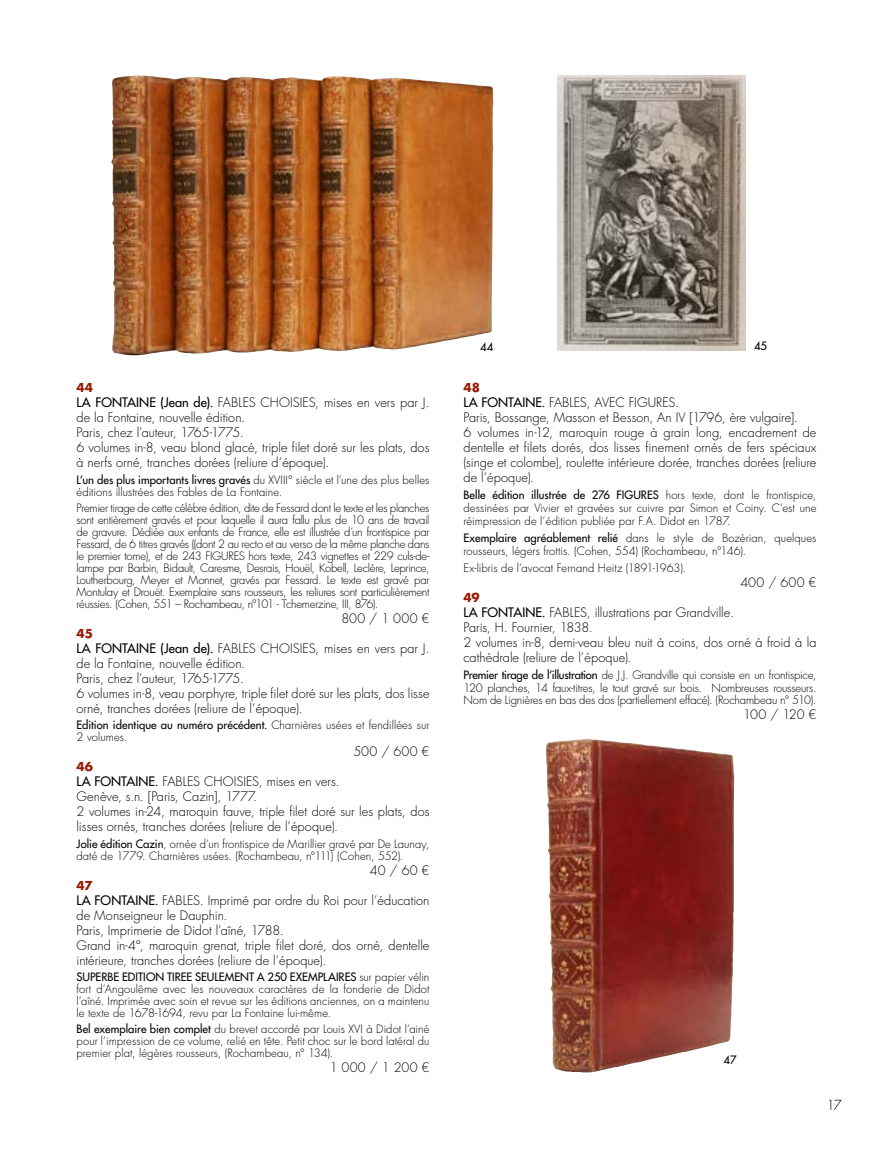
<style>
.page{position:relative;width:893px;height:1149px;background:#fff}
.page>*{position:absolute;margin:0;border:0;box-sizing:border-box;transform-origin:0 0}
.t1{font:300 13.5px "Futura Std";color:#000}
.t2{font:300 12.75px/15px "Futura Std";color:#000}
.t3{font:700 12px "Futura Std";letter-spacing:-.005em;color:#991a05}
.t4{font:300 11.25px/12px "Futura Std";color:#000;text-align:justify}
.t5{font:500 11.25px "Futura Std";color:#000}
.s1{font-weight:500}
</style>
<div class="page">
<img style="left:111px;top:75px;width:382px;height:280px">
<img style="left:558px;top:75px;width:188px;height:275px">
<img style="left:546px;top:738px;width:188px;height:333px">
<p class="t3" style="left:77px;top:379px;width:18px">44</p>
<p class="t2" style="left:77px;top:395px;width:354px"><span class="s1">LA FONTAINE (Jean de).</span> FABLES CHOISIES, mises en vers par J. de la Fontaine, nouvelle édition.<br>Paris, chez l’auteur, 1765-1775.<br>6 volumes in-8, veau blond glacé, triple filet doré sur les plats, dos à nerfs orné, tranches dorées (reliure d’époque).</p>
<p class="t4" style="left:77px;top:473px;width:354px"><span class="s1">L’un des plus importants livres gravés</span> du XVIII° siècle et l’une des plus belles éditions illustrées des Fables de La Fontaine.</p>
<p class="t4" style="left:77px;top:502px;width:354px">Premier tirage de cette célèbre édition, dite de Fessard dont le texte et les planches sont entièrement gravés et pour laquelle il aura fallu plus de 10 ans de travail de gravure. Dédiée aux enfants de France, elle est illustrée d’un frontispice par Fessard, de 6 titres gravés ((dont 2 au recto et au verso de la même planche dans le premier tome), et de 243 FIGURES hors texte, 243 vignettes et 229 culs-de&shy;lampe par Barbin, Bidault, Caresme, Desrais, Houël, Kobell, Leclère, Leprince, Loutherbourg, Meyer et Monnet, gravés par Fessard. Le texte est gravé par Montulay et Drouët. Exemplaire sans rousseurs, les reliures sont particulièrement réussies. (Cohen, 551 – Rochambeau, n°101 - Tchemerzine, III, 876).</p>
<p class="t2" style="left:341px;top:611px;width:90px">800 / 1 000 €</p>
<p class="t3" style="left:77px;top:625px;width:18px">45</p>
<p class="t2" style="left:77px;top:641px;width:354px"><span class="s1">LA FONTAINE (Jean de).</span> FABLES CHOISIES, mises en vers par J. de la Fontaine, nouvelle édition.<br>Paris, chez l’auteur, 1765-1775.<br>6 volumes in-8, veau porphyre, triple filet doré sur les plats, dos lisse orné, tranches dorées (reliure de l’époque).</p>
<p class="t4" style="left:77px;top:719px;width:354px"><span class="s1">Edition identique au numéro précédent.</span> Charnières usées et fendillées sur<br>2 volumes.</p>
<p class="t2" style="left:354px;top:744px;width:77px">500 / 600 €</p>
<p class="t3" style="left:77px;top:758px;width:18px">46</p>
<p class="t2" style="left:77px;top:774px;width:354px"><span class="s1">LA FONTAINE.</span> FABLES CHOISIES, mises en vers.<br>Genève, s.n. [Paris, Cazin], 1777.<br>2 volumes in-24, maroquin fauve, triple filet doré sur les plats, dos lisses ornés, tranches dorées (reliure de l’époque).</p>
<p class="t4" style="left:77px;top:837px;width:354px"><span class="s1">Jolie édition Cazin</span>, ornée d’un frontispice de Marillier gravé par De Launay, daté de 1779. Charnières usées. (Rochambeau, n°111) (Cohen, 552).</p>
<p class="t2" style="left:370px;top:862px;width:61px">40 / 60 €</p>
<p class="t3" style="left:77px;top:876px;width:18px">47</p>
<p class="t2" style="left:77px;top:892px;width:354px"><span class="s1">LA FONTAINE.</span> FABLES. Imprimé par ordre du Roi pour l’éducation de Monseigneur le Dauphin.<br>Paris, Imprimerie de Didot l’aîné, 1788.<br>Grand in-4°, maroquin grenat, triple filet doré, dos orné, dentelle intérieure, tranches dorées (reliure de l’époque).</p>
<p class="t4" style="left:77px;top:970px;width:354px"><span class="s1">SUPERBE EDITION TIREE SEULEMENT A 250 EXEMPLAIRES</span> sur papier vélin fort d’Angoulême avec les nouveaux caractères de la fonderie de Didot l’aîné. Imprimée avec soin et revue sur les éditions anciennes, on a maintenu le texte de 1678-1694, revu par La Fontaine lui-même.</p>
<p class="t4" style="left:77px;top:1023px;width:354px"><span class="s1">Bel exemplaire bien complet</span> du brevet accordé par Louis XVI à Didot l’ainé pour l’impression de ce volume, relié en tête. Petit choc sur le bord latéral du premier plat, légères rousseurs, (Rochambeau, n° 134).</p>
<p class="t2" style="left:330px;top:1060px;width:101px">1 000 / 1 200 €</p>
<p class="t5" style="left:480px;top:340px;width:15px">44</p>
<p class="t5" style="left:754px;top:339px;width:15px">45</p>
<p class="t3" style="left:463px;top:379px;width:18px">48</p>
<p class="t2" style="left:463px;top:395px;width:354px"><span class="s1">LA FONTAINE.</span> FABLES, AVEC FIGURES.<br>Paris, Bossange, Masson et Besson, An IV [1796, ère vulgaire].<br>6 volumes in-12, maroquin rouge à grain long, encadrement de dentelle et filets dorés, dos lisses finement ornés de fers spéciaux (singe et colombe), roulette intérieure dorée, tranches dorées (reliure de l’époque).</p>
<p class="t4" style="left:463px;top:489px;width:354px;line-height:12.8px"><span class="s1">Belle édition illustrée de 276 FIGURES</span> hors texte, dont le frontispice, dessinées par Vivier et gravées sur cuivre par Simon et Coiny. C’est une réimpression de l’édition publiée par F.A. Didot en 1787.</p>
<p class="t4" style="left:463px;top:531px;width:354px;line-height:12.8px"><span class="s1">Exemplaire agréablement relié</span> dans le style de Bozérian, quelques rousseurs, légers frottis. (Cohen, 554) (Rochambeau, n°146).</p>
<p class="t4" style="left:463px;top:561px;width:224px">Ex-libris de l’avocat Fernand Heitz (1891-1963).</p>
<p class="t2" style="left:740px;top:574px;width:77px">400 / 600 €</p>
<p class="t3" style="left:463px;top:589px;width:18px">49</p>
<p class="t2" style="left:463px;top:604px;width:354px"><span class="s1">LA FONTAINE.</span> FABLES, illustrations par Grandville.<br>Paris, H. Fournier, 1838.<br>2 volumes in-8, demi-veau bleu nuit à coins, dos orné à froid à la cathédrale (reliure de l’époque).</p>
<p class="t4" style="left:463px;top:668px;width:354px;line-height:12.8px"><span class="s1">Premier tirage de l’illustration</span> de J.J. Grandville qui consiste en un frontispice, 120 planches, 14 faux-titres, le tout gravé sur bois. Nombreuses rousseurs.<br>Nom de Lignières en bas des dos (partiellement effacé). (Rochambeau n° 510).</p>
<p class="t2" style="left:743px;top:707px;width:75px">100 / 120 €</p>
<p class="t5" style="left:723px;top:1052px;width:15px">47</p>
<p class="t1" style="left:826px;top:1096px;width:17px">17</p>
</div>
